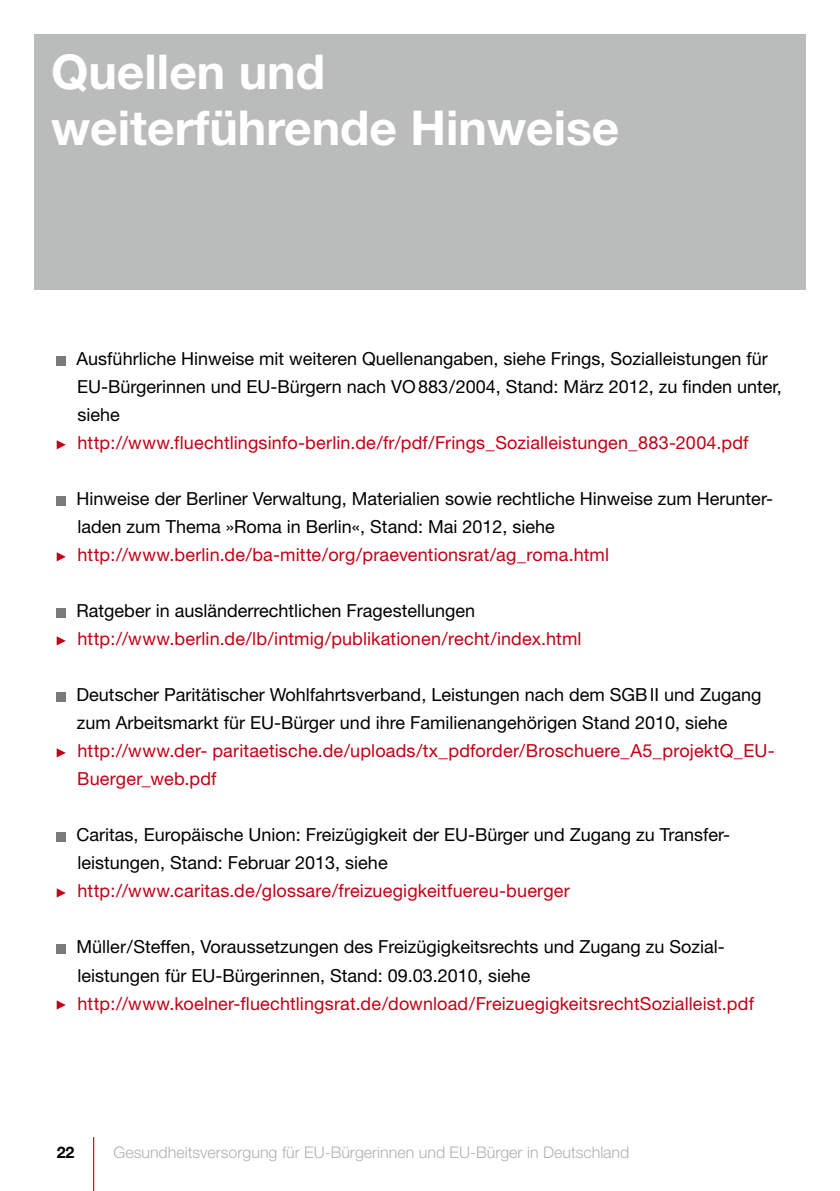
<style>
.page{position:relative;width:840px;height:1191px;background:#fff}
.page>*{position:absolute;margin:0;border:0;box-sizing:border-box;transform-origin:0 0}
._01_Headline_4__neg{font:700 48px/56px "Helvetica Neue";color:#fff}
._02_Copy_Aufzähl{font:18px/28px "Helvetica Neue";color:#000}
._02_Copy_Aufzähl-2{font:18px/28px "Helvetica Neue";color:#c20016}
.t1{font:300 16px "Helvetica Neue CE";color:#b0b1b1}
.t2{font:700 16px "Helvetica Neue";color:#000}
.s1{color:#c20016}
.s2{color:#000}
</style>
<div class="page">
<hr style="left:93px;top:1137px;width:1px;height:54px;background:#c20016">
<div style="left:57px;top:356px;width:9px;height:9px;background:#7a7a7a"></div>
<div style="left:57px;top:496px;width:9px;height:9px;background:#7a7a7a"></div>
<div style="left:57px;top:608px;width:9px;height:9px;background:#7a7a7a"></div>
<div style="left:57px;top:692px;width:9px;height:9px;background:#7a7a7a"></div>
<div style="left:57px;top:832px;width:9px;height:9px;background:#7a7a7a"></div>
<div style="left:57px;top:944px;width:9px;height:9px;background:#7a7a7a"></div>
<div style="left:34px;top:34px;width:771px;height:255px;background:#babbbb"></div>
<svg style="left:57px;top:440px;width:9px;height:9px"></svg>
<svg style="left:57px;top:552px;width:9px;height:9px"></svg>
<svg style="left:57px;top:636px;width:9px;height:9px"></svg>
<svg style="left:57px;top:748px;width:9px;height:9px"></svg>
<svg style="left:57px;top:888px;width:9px;height:9px"></svg>
<svg style="left:57px;top:1000px;width:9px;height:9px"></svg>
<p class="_01_Headline_4__neg" style="left:51px;top:42px;width:569px">Quellen und weiterführende Hinweise</p>
<p class="_02_Copy_Aufzähl" style="left:77px;top:344px;width:706px">Ausführliche Hinweise mit weiteren Quellenangaben, siehe Frings, Sozialleistungen für EU-Bürgerinnen und EU-Bürgern nach VO883/2004, Stand: März 2012, zu finden unter, siehe <span class="s1">http://www.fluechtlingsinfo-berlin.de/fr/pdf/Frings_Sozialleistungen_883-2004.pdf</span></p>
<p class="_02_Copy_Aufzähl" style="left:77px;top:484px;width:697px">Hinweise der Berliner Verwaltung, Materialien sowie rechtliche Hinweise zum Herunter&shy;laden zum Thema »Roma in Berlin«, Stand: Mai 2012, siehe <span class="s1">http://www.berlin.de/ba-mitte/org/praeventionsrat/ag_roma.html</span></p>
<p class="_02_Copy_Aufzähl-2" style="left:77px;top:596px;width:506px"><span class="s2">Ratgeber in ausländerrechtlichen Fragestellungen </span>http://www.berlin.de/lb/intmig/publikationen/recht/index.html</p>
<p class="_02_Copy_Aufzähl" style="left:77px;top:680px;width:699px">Deutscher Paritätischer Wohlfahrtsverband, Leistungen nach dem SGBII und Zugang zum Arbeitsmarkt für EU-Bürger und ihre Familienangehörigen Stand 2010, siehe <span class="s1">http://www.der- paritaetische.de/uploads/tx_pdforder/Broschuere_A5_projektQ_EU-Buerger_web.pdf</span></p>
<p class="_02_Copy_Aufzähl" style="left:77px;top:820px;width:653px">Caritas, Europäische Union: Freizügigkeit der EU-Bürger und Zugang zu Transfer&shy;leistungen, Stand: Februar 2013, siehe <span class="s1">http://www.caritas.de/glossare/freizuegigkeitfuereu-buerger</span></p>
<p class="_02_Copy_Aufzähl" style="left:77px;top:932px;width:678px">Müller/Steffen, Voraussetzungen des Freizügigkeitsrechts und Zugang zu Sozial&shy;leistungen für EU-Bürgerinnen, Stand: 09.03.2010, siehe <span class="s1">http://www.koelner-fluechtlingsrat.de/download/FreizuegigkeitsrechtSozialleist.pdf</span></p>
<p class="t2" style="left:57px;top:1141px;width:19px">22</p>
<p class="t1" style="left:113px;top:1142px;width:517px">Gesundheitsversorgung für EU-Bürgerinnen und EU-Bürger in Deutschland</p>
</div>
